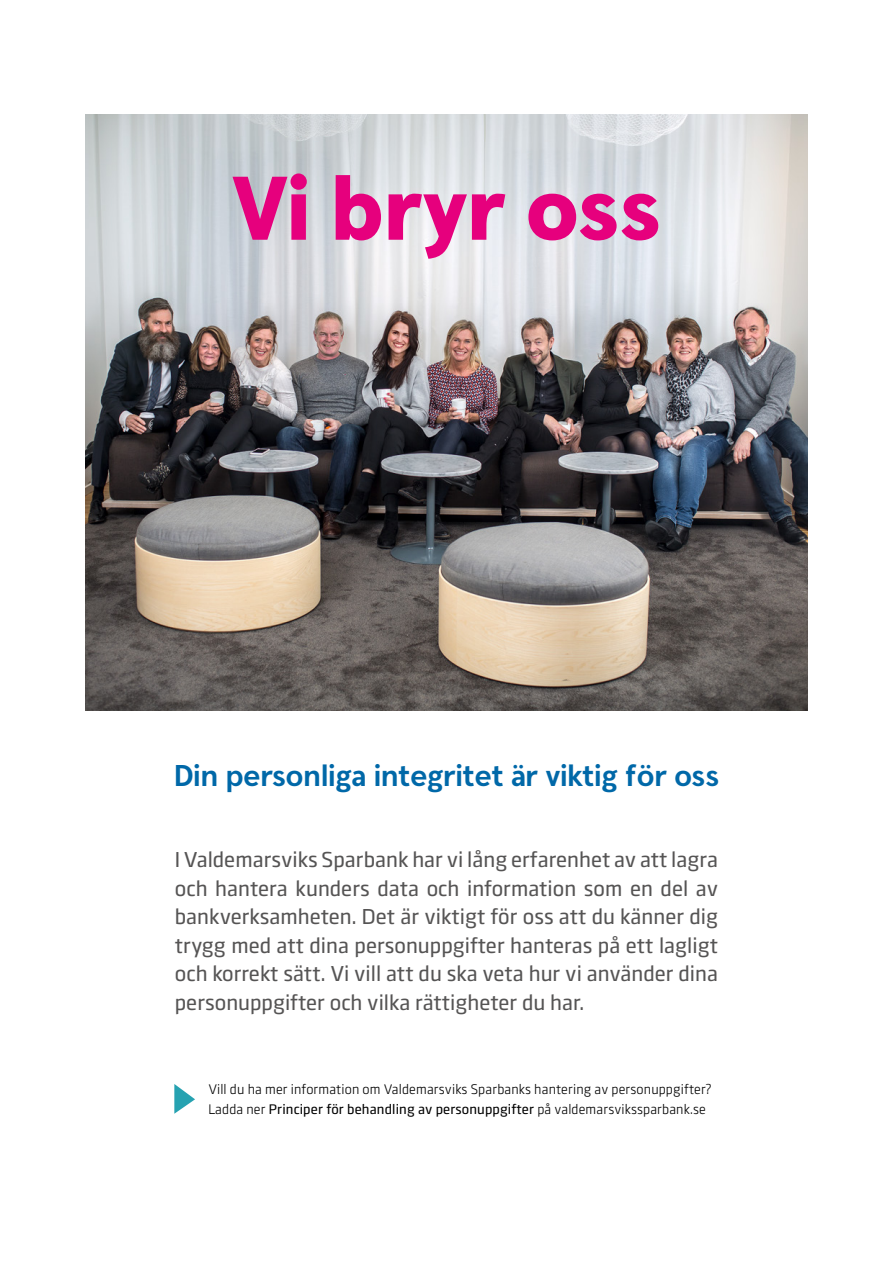
<style>
.page{position:relative;width:893px;height:1263px;background:#fff}
.page>*{position:absolute;margin:0;border:0;box-sizing:border-box;transform-origin:0 0}
.t1{font:900 90px "Swedbank Headline";color:#e6007d}
.Text{font:700 30px "Swedbank Headline";letter-spacing:.005em;color:#0068a8}
.Text-2{font:500 21px/28.5px "Swedbank Sans";color:#555454;text-align:justify}
.Text-3{font:13.5px "Swedbank Sans";letter-spacing:.01em;color:#000}
.Text-4{font:500 13.5px "Swedbank Sans";letter-spacing:.01em;color:#000}
.s1{font-weight:400}
</style>
<div class="page">
<img style="left:85px;top:115px;width:723px;height:595px">
<svg style="left:174px;top:1084px;width:21px;height:30px"></svg>
<p class="t1" style="left:232px;top:153px;width:430px">Vi bryr oss</p>
<p class="Text" style="left:174px;top:757px;width:546px">Din personliga integritet är viktig för oss</p>
<p class="Text-2" style="left:175px;top:845px;width:545px">I Valdemarsviks Sparbank har vi lång erfarenhet av att lagra och hantera kunders data och information som en del av bankverksamheten. Det är viktigt för oss att du känner dig trygg med att dina personuppgifter hanteras på ett lagligt och korrekt sätt. Vi vill att du ska veta hur vi använder dina personuppgifter och vilka rättigheter du har.</p>
<p class="Text-3" style="left:208px;top:1081px;width:505px">Vill du ha mer information om Valdemarsviks Sparbanks hantering av personuppgifter?</p>
<p class="Text-4" style="left:208px;top:1101px;width:499px"><span class="s1">Ladda ner</span> Principer för behandling av personuppgifter <span class="s1">på valdemarsvikssparbank.se</span></p>
</div>
